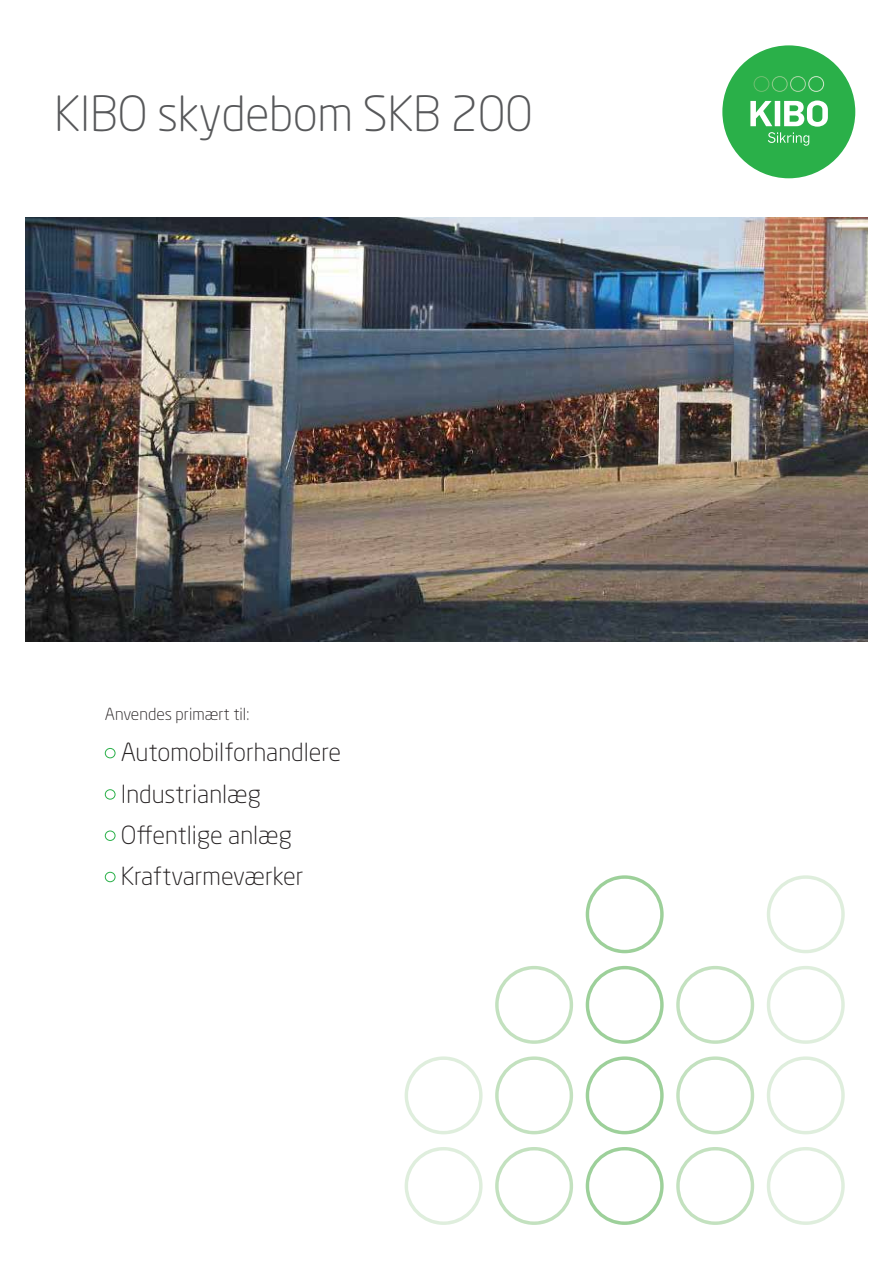
<style>
.page{position:relative;width:893px;height:1263px;background:#fff}
.page>*{position:absolute;margin:0;border:0;box-sizing:border-box;transform-origin:0 0}
.t1{font:300 48px "Neo Sans Std";letter-spacing:-.01em;color:#57585a}
.t2{font:300 24.75px/41.2px "Neo Sans Std";color:#231f20}
.t3{font:300 16.5px "Neo Sans Std";color:#231f20}
</style>
<div class="page">
<div style="left:105px;top:748px;width:10px;height:10px;border:1px solid #2ab049;border-radius:50%"></div>
<div style="left:105px;top:789px;width:10px;height:10px;border:1px solid #2ab049;border-radius:50%"></div>
<div style="left:105px;top:830px;width:10px;height:11px;border:1px solid #2ab049;border-radius:50%"></div>
<div style="left:105px;top:872px;width:10px;height:10px;border:1px solid #2ab049;border-radius:50%"></div>
<img style="left:26px;top:218px;width:841px;height:423px">
<div style="left:722px;top:45px;width:133px;height:133px;background:#2ab049;border-radius:50%"></div>
<svg style="left:750px;top:100px;width:78px;height:46px"></svg>
<svg style="left:754px;top:76px;width:70px;height:16px"></svg>
<svg style="left:405px;top:1147px;width:78px;height:78px"></svg>
<svg style="left:495px;top:1147px;width:78px;height:78px"></svg>
<svg style="left:495px;top:966px;width:78px;height:78px"></svg>
<svg style="left:405px;top:1056px;width:78px;height:78px"></svg>
<svg style="left:495px;top:1056px;width:78px;height:78px"></svg>
<svg style="left:586px;top:1147px;width:78px;height:78px"></svg>
<svg style="left:586px;top:966px;width:78px;height:78px"></svg>
<svg style="left:586px;top:1056px;width:78px;height:78px"></svg>
<svg style="left:767px;top:1147px;width:78px;height:78px"></svg>
<svg style="left:767px;top:966px;width:78px;height:78px"></svg>
<svg style="left:767px;top:1056px;width:78px;height:78px"></svg>
<svg style="left:767px;top:875px;width:78px;height:78px"></svg>
<svg style="left:676px;top:1147px;width:78px;height:78px"></svg>
<svg style="left:676px;top:966px;width:78px;height:78px"></svg>
<svg style="left:676px;top:1056px;width:78px;height:78px"></svg>
<svg style="left:586px;top:875px;width:78px;height:78px"></svg>
<h1 class="t1" style="left:54px;top:85px;width:480px">KIBO skydebom SKB 200</h1>
<p class="t3" style="left:105px;top:704px;width:146px">Anvendes primært til:</p>
<p class="t2" style="left:121px;top:731px;width:222px">Automobilforhandlere<br>Industrianlæg<br>Offentlige anlæg<br>Kraftvarmeværker</p>
</div>
